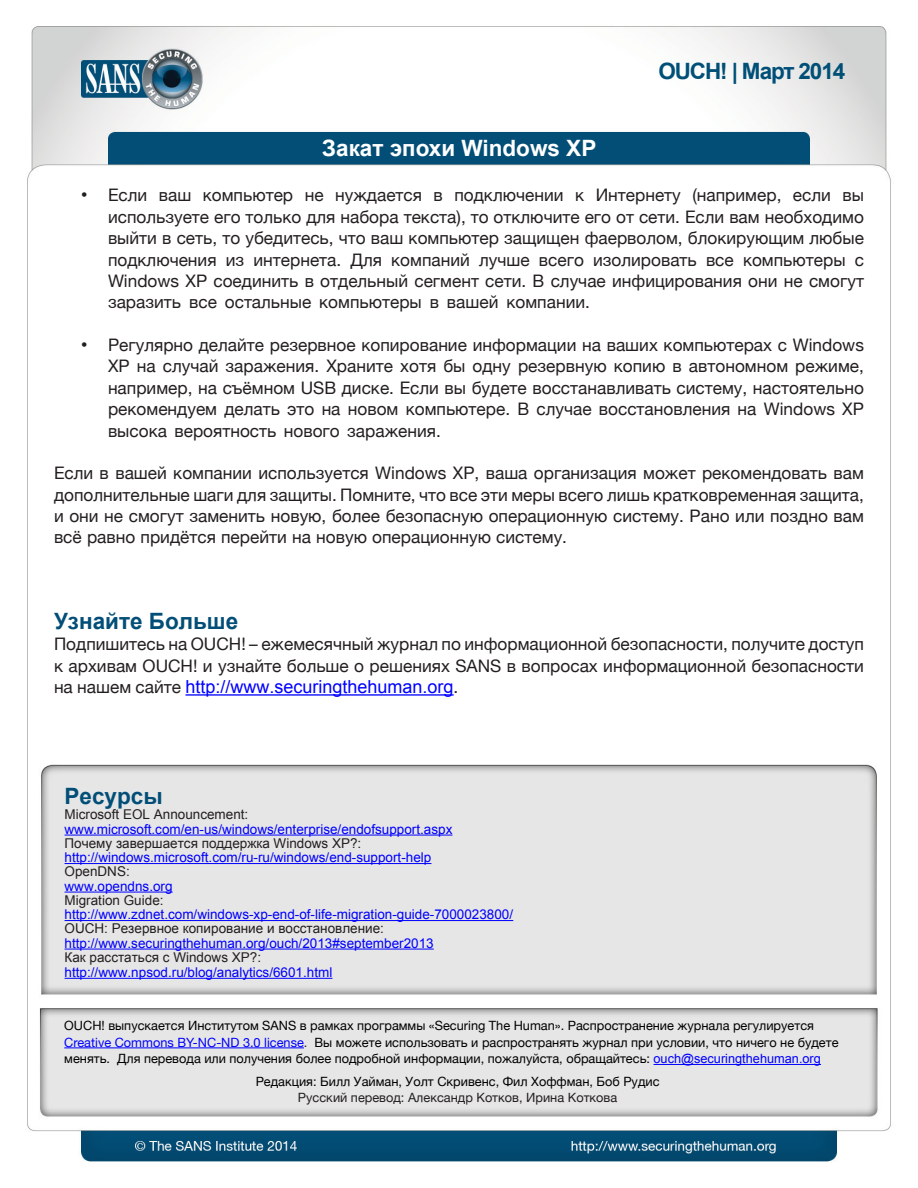
<style>
.page{position:relative;width:918px;height:1188px;background:#fff}
.page>*{position:absolute;margin:0;border:0;box-sizing:border-box;transform-origin:0 0}
.MainText{font:700 22.5px "Arial";color:#024e77}
.t1{font:700 22.5px "Arial";color:#fff}
.t2{font:700 22.5px "Arial";letter-spacing:-.05em;color:#004f77}
.MainText-2{font:18px "Arial";color:#00f}
.t3{font:18px "Arial";color:#231f20}
.MainText-3{font:17.25px/21.3px "Helvetica Neue";color:#231f20;text-align:justify}
.MainText-4{font:13.5px "Arial";color:#00f}
.MainText-5{font:13.5px "Arial";color:#231f20}
.t4{font:12.75px/16.5px "Helvetica Neue";color:#000}
.t5{font:12.75px "Helvetica Neue";color:#231f20}
.s1{font-family:"Helvetica Neue";font-size:17.25px;color:#231f20}
.s2{color:#00f}
.s3{color:#231f20}
.s4{font-family:"Arial";color:#00f}
</style>
<div class="page">
<img style="left:27px;top:26px;width:864px;height:1136px">
<hr style="left:186px;top:694px;width:268px;height:2px;background:#00f">
<hr style="left:64px;top:1048px;width:240px;height:1px;background:#00f">
<hr style="left:654px;top:1064px;width:167px;height:1px;background:#00f">
<hr style="left:65px;top:835px;width:387px;height:1px;background:#00f">
<hr style="left:65px;top:863px;width:366px;height:1px;background:#00f">
<hr style="left:65px;top:892px;width:108px;height:1px;background:#00f">
<hr style="left:65px;top:920px;width:448px;height:1px;background:#00f">
<hr style="left:65px;top:949px;width:369px;height:1px;background:#00f">
<hr style="left:65px;top:978px;width:267px;height:1px;background:#00f">
<h1 class="t2" style="left:658px;top:56px;width:188px">OUCH! | Март 2014</h1>
<p class="t3" style="left:81px;top:183px;width:8px">•</p>
<p class="t3" style="left:81px;top:333px;width:8px">•</p>
<p class="MainText-3" style="left:108px;top:186px;width:41px">Если</p>
<p class="MainText-3" style="left:159px;top:186px;width:34px">ваш</p>
<p class="MainText-3" style="left:203px;top:186px;width:92px">компьютер</p>
<h1 class="t1" style="left:322px;top:133px;width:276px">Закат эпохи Windows XP</h1>
<p class="MainText-3" style="left:305px;top:186px;width:20px">не</p>
<p class="MainText-3" style="left:335px;top:186px;width:88px">нуждается</p>
<p class="MainText-3" style="left:434px;top:186px;width:11px">в</p>
<p class="MainText-3" style="left:454px;top:186px;width:111px">подключении</p>
<p class="MainText-3" style="left:575px;top:186px;width:11px">к</p>
<p class="MainText-3" style="left:596px;top:186px;width:87px">Интернету</p>
<p class="MainText-3" style="left:692px;top:186px;width:91px">(например,</p>
<p class="MainText-3" style="left:793px;top:186px;width:40px">если</p>
<p class="MainText-3" style="left:842px;top:186px;width:23px">вы</p>
<p class="MainText-3" style="left:108px;top:207px;width:758px;text-align:right">используете его только для набора текста ,) то отключите его от сети. Если вам необходимо выйти в сеть, то убедитесь, что ваш компьютер защищен фаерволом, блокирующим любые с</p>
<p class="MainText-3" style="left:391px;top:250px;width:80px">компаний</p>
<p class="MainText-3" style="left:350px;top:250px;width:33px">Для</p>
<p class="MainText-3" style="left:108px;top:250px;width:110px">подключения</p>
<p class="MainText-3" style="left:108px;top:271px;width:758px">Windows XP соединить в отдельный сегмент сети В. случае инфицирования они не смогут</p>
<p class="MainText-3" style="left:506px;top:292px;width:85px">компании.</p>
<p class="MainText-3" style="left:226px;top:250px;width:20px">из</p>
<p class="MainText-3" style="left:253px;top:250px;width:89px">интернета.</p>
<p class="MainText-3" style="left:479px;top:250px;width:52px">лучше</p>
<p class="MainText-3" style="left:539px;top:250px;width:47px">всего</p>
<p class="MainText-3" style="left:593px;top:250px;width:105px">изолировать</p>
<p class="MainText-3" style="left:706px;top:250px;width:29px">все</p>
<p class="MainText-3" style="left:743px;top:250px;width:104px">компьютеры</p>
<p class="MainText-3" style="left:447px;top:292px;width:53px">вашей</p>
<p class="MainText-3" style="left:108px;top:292px;width:75px">заразить</p>
<p class="MainText-3" style="left:108px;top:335px;width:758px">Регулярно делайте резервное копирование информации на ваших компьютерах с Windows</p>
<p class="MainText-3" style="left:189px;top:292px;width:29px">все</p>
<p class="MainText-3" style="left:225px;top:292px;width:88px">остальные</p>
<p class="MainText-3" style="left:319px;top:292px;width:104px">компьютеры</p>
<p class="MainText-3" style="left:430px;top:292px;width:11px">в</p>
<p class="MainText-3" style="left:108px;top:357px;width:758px">XP на случай заражения. Храните хотя бы одну резервную копию в автономном режиме, например, на съёмном USB диске. Если вы будете восстанавливать систему, настоятельно рекомендуем делать это на новом компьютере В. случае восстановления на Windows XP высока вероятность нового заражения.</p>
<p class="MainText-3" style="left:54px;top:463px;width:812px">Если в вашей компании используется Windows XP, ваша организация может рекомендовать вам дополнительные шаги для защиты. Помните, что все эти меры всего лишь кратковременная защита, и они не смогут заменить новую, более безопасную операционную систему. Рано или поздно вам всё равно придётся перейти на новую операционную систему.</p>
<p class="MainText" style="left:54px;top:606px;width:186px">Узнайте Больше</p>
<p class="MainText-3" style="left:54px;top:635px;width:812px">Подпишитесь на OUCH! – ежемесячный журнал по информационной безопасности, получите доступ к архивам OUCH и! узнайте больше о решениях SANS в вопросах информационной безопасности</p>
<p class="MainText-2" style="left:54px;top:675px;width:406px"><span class="s1">на нашем сайте</span> http://www.securingthehuman.org<span class="s1">.</span></p>
<p class="MainText" style="left:65px;top:781px;width:100px">Ресурсы</p>
<p class="MainText-5" style="left:65px;top:806px;width:185px">Microsoft EOL Announcement:</p>
<p class="MainText-4" style="left:65px;top:820px;width:389px">www.microsoft.com/en-us/windows/enterprise/endofsupport.aspx</p>
<p class="MainText-5" style="left:65px;top:834px;width:298px">Почему завершается поддержка Windows XP :?</p>
<p class="MainText-4" style="left:65px;top:849px;width:368px">http://windows.microsoft.com/ru-ru/windows/end-support-help</p>
<p class="MainText-5" style="left:65px;top:863px;width:67px">OpenDNS:</p>
<p class="MainText-4" style="left:65px;top:877px;width:110px">www.opendns.org</p>
<p class="MainText-5" style="left:65px;top:891px;width:101px">Migration Guide:</p>
<p class="MainText-4" style="left:65px;top:906px;width:450px">http://www.zdnet.com/windows-xp-end-of-life-migration-guide-7000023800/</p>
<p class="MainText-5" style="left:65px;top:920px;width:321px">OUCH: Резервное копирование и восстановление:</p>
<p class="MainText-4" style="left:65px;top:934px;width:371px">http://www.securingthehuman.org/ouch/2013#september2013</p>
<p class="MainText-5" style="left:65px;top:948px;width:198px">Как расстаться с Windows XP :?</p>
<p class="MainText-4" style="left:65px;top:963px;width:269px">http://www.npsod.ru/blog/analytics/6601.html</p>
<p class="t4" style="left:315px;top:1018px;width:525px;text-indent:-250px">OUCH! выпускается Институтом SANS в рамках программы «Securing The Human .» Распространение журнала регулируется<br>Вы можете использовать и распространять журнал при условии, что ничего не будете</p>
<p class="t4" style="left:117px;top:1035px;width:705px;text-indent:-53px"><span class="s2">Creative Commons BY-NC-ND 3.0 license</span><span class="s3">.<br></span>Для перевода или получения более подробной информации, пожалуйста, обращайтесь: <span class="s4">ouch@securingthehuman.org</span></p>
<p class="t4" style="left:64px;top:1051px;width:47px">менять.</p>
<p class="t4" style="left:256px;top:1074px;width:405px">Редакция: Билл Уайман, Уолт Скривенс, Фил Хоффман, Боб Рудис</p>
<p class="t5" style="left:298px;top:1088px;width:321px">Русский перевод: Александр Котков, Ирина Коткова</p>
</div>
